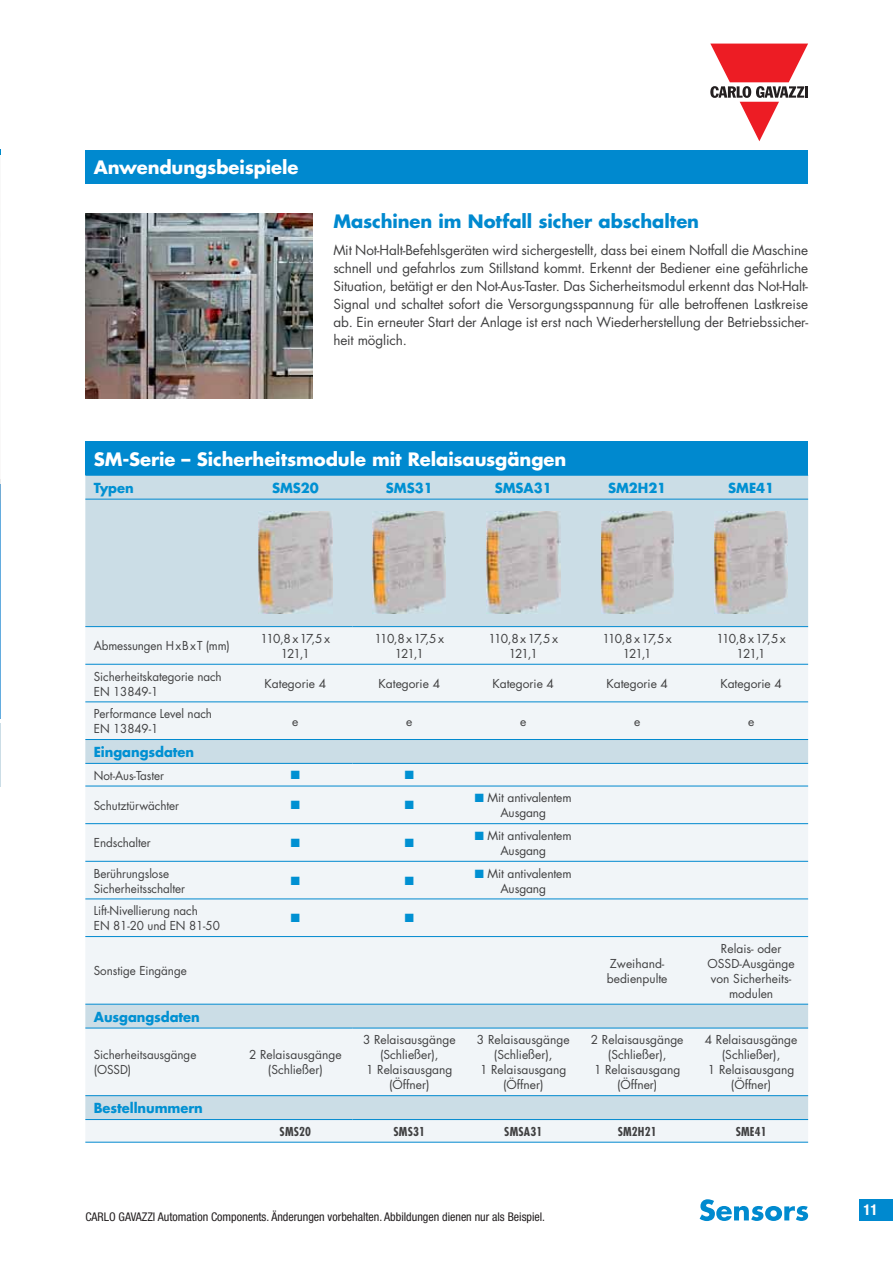
<style>
.page{position:relative;width:893px;height:1263px;background:#fff}
.page>*{position:absolute;margin:0;border:0;box-sizing:border-box;transform-origin:0 0}
.t1{font:700 18px "Futura Std";letter-spacing:-.005em;color:#fff}
.t2{font:700 18px "Futura Std";color:#0089cf}
.t3{font:700 condensed 15px "Helvetica Neue LT Std";color:#fff}
.t4{font:13.5px/18px "Futura Std";letter-spacing:-.01em;color:#404041;text-align:justify}
.t5{font:700 13.5px "Futura Std";letter-spacing:-.005em;color:#0090d2}
.t6{font:12px/15px "Futura Std";color:#404041;text-align:center}
.t7{font:condensed 12px "Helvetica Neue LT Std";color:#231f20}
.t8{font:700 condensed 12px "Futura Std";letter-spacing:.01em;color:#404041}
</style>
<div class="page">
<hr style="left:0;top:723px;width:1px;height:64px;background:#cbdde6">
<img style="left:85px;top:214px;width:227px;height:185px">
<img style="left:0;top:484px;width:1px;height:234px">
<svg style="left:710px;top:44px;width:98px;height:97px"></svg>
<div style="left:859px;top:1199px;width:33px;height:22px;background:#0089cf"></div>
<svg style="left:699px;top:1199px;width:109px;height:22px"></svg>
<div style="left:85px;top:150px;width:723px;height:34px;background:#0089cf"></div>
<div style="left:85px;top:441px;width:723px;height:34px;background:#0089cf"></div>
<div style="left:85px;top:476px;width:723px;height:150px;background:#cbdde6"></div>
<svg style="left:85px;top:627px;width:723px;height:515px;fill:#f1f5f8"></svg>
<hr style="left:352px;top:626px;width:456px;height:1px;background:#0089cf">
<hr style="left:352px;top:763px;width:456px;height:1px;background:#0089cf">
<hr style="left:352px;top:1028px;width:456px;height:1px;background:#0089cf">
<hr style="left:352px;top:1119px;width:456px;height:1px;background:#0089cf">
<hr style="left:85px;top:499px;width:723px;height:1px;background:#0089cf">
<hr style="left:85px;top:786px;width:723px;height:1px;background:#0089cf">
<hr style="left:85px;top:823px;width:723px;height:1px;background:#0089cf">
<hr style="left:85px;top:861px;width:723px;height:1px;background:#0089cf">
<hr style="left:85px;top:899px;width:723px;height:1px;background:#0089cf">
<hr style="left:85px;top:1095px;width:723px;height:1px;background:#0089cf">
<hr style="left:85px;top:1142px;width:723px;height:1px;background:#0089cf">
<hr style="left:85px;top:664px;width:723px;height:1px;background:#0089cf">
<hr style="left:85px;top:702px;width:723px;height:1px;background:#0089cf">
<hr style="left:85px;top:475px;width:723px;height:1px;background:#0089cf">
<hr style="left:85px;top:626px;width:267px;height:1px;background:#0089cf">
<hr style="left:85px;top:739px;width:723px;height:1px;background:#0089cf">
<hr style="left:85px;top:763px;width:267px;height:1px;background:#0089cf">
<hr style="left:85px;top:936px;width:723px;height:1px;background:#0089cf">
<hr style="left:85px;top:1004px;width:723px;height:1px;background:#0089cf">
<hr style="left:85px;top:1028px;width:267px;height:1px;background:#0089cf">
<hr style="left:85px;top:1119px;width:267px;height:1px;background:#0089cf">
<img style="left:258px;top:512px;width:74px;height:102px">
<img style="left:373px;top:512px;width:73px;height:102px">
<img style="left:486px;top:512px;width:74px;height:102px">
<img style="left:601px;top:512px;width:72px;height:102px">
<img style="left:715px;top:512px;width:72px;height:102px">
<svg style="left:291px;top:771px;width:8px;height:8px"></svg>
<svg style="left:405px;top:771px;width:8px;height:8px"></svg>
<svg style="left:291px;top:801px;width:8px;height:8px"></svg>
<svg style="left:405px;top:801px;width:8px;height:8px"></svg>
<svg style="left:475px;top:794px;width:8px;height:8px"></svg>
<svg style="left:291px;top:839px;width:8px;height:8px"></svg>
<svg style="left:405px;top:839px;width:8px;height:8px"></svg>
<svg style="left:475px;top:832px;width:8px;height:8px"></svg>
<svg style="left:291px;top:876px;width:8px;height:9px"></svg>
<svg style="left:405px;top:876px;width:8px;height:9px"></svg>
<svg style="left:475px;top:869px;width:8px;height:9px"></svg>
<svg style="left:291px;top:914px;width:8px;height:8px"></svg>
<svg style="left:405px;top:914px;width:8px;height:8px"></svg>
<h1 class="t1" style="left:94px;top:159px;width:206px">Anwendungsbeispiele</h1>
<h1 class="t2" style="left:333px;top:213px;width:367px">Maschinen im Notfall sicher abschalten</h1>
<p class="t4" style="left:333px;top:242px;width:476px">Mit Not-Halt-Befehlsgeräten wird sichergestellt, dass bei einem Notfall die Maschine schnell und gefahrlos zum Stillstand kommt. Erkennt der Bediener eine gefährliche Situation, betätigt er den Not-Aus-Taster. Das Sicherheitsmodul erkennt das Not-Halt-Signal und schaltet sofort die Versorgungsspannung für alle betroffenen Lastkreise ab. Ein erneuter Start der Anlage ist erst nach Wiederherstellung der Betriebssicher&shy;heit möglich.</p>
<h1 class="t1" style="left:94px;top:451px;width:474px">SM-Serie – Sicherheitsmodule mit Relaisausgängen</h1>
<p class="t5" style="left:94px;top:481px;width:41px">Typen</p>
<p class="t5" style="left:272px;top:481px;width:48px">SMS20</p>
<p class="t5" style="left:386px;top:481px;width:48px">SMS31</p>
<p class="t5" style="left:495px;top:481px;width:58px">SMSA31</p>
<p class="t5" style="left:608px;top:481px;width:60px">SM2H21</p>
<p class="t5" style="left:728px;top:481px;width:47px">SME41</p>
<p class="t6" style="left:94px;top:639px;width:137px">Abmessungen H x B x T (mm)</p>
<p class="t6" style="left:261px;top:632px;width:71px">110,8 x 17,5 x<br>121,1</p>
<p class="t6" style="left:374px;top:632px;width:71px">110,8 x 17,5 x<br>121,1</p>
<p class="t6" style="left:488px;top:632px;width:71px">110,8 x 17,5 x<br>121,1</p>
<p class="t6" style="left:602px;top:632px;width:71px">110,8 x 17,5 x<br>121,1</p>
<p class="t6" style="left:716px;top:632px;width:71px">110,8 x 17,5 x<br>121,1</p>
<p class="t6" style="left:94px;top:669px;width:129px;text-align:left">Sicherheitskategorie nach<br>EN 13849-1</p>
<p class="t6" style="left:264px;top:677px;width:63px">Kategorie 4</p>
<p class="t6" style="left:378px;top:677px;width:63px">Kategorie 4</p>
<p class="t6" style="left:492px;top:677px;width:63px">Kategorie 4</p>
<p class="t6" style="left:606px;top:677px;width:63px">Kategorie 4</p>
<p class="t6" style="left:720px;top:677px;width:63px">Kategorie 4</p>
<p class="t6" style="left:94px;top:707px;width:120px;text-align:left">Performance Level nach<br>EN 13849-1</p>
<p class="t6" style="left:292px;top:715px;width:8px">e</p>
<p class="t6" style="left:406px;top:715px;width:8px">e</p>
<p class="t6" style="left:520px;top:715px;width:8px">e</p>
<p class="t6" style="left:634px;top:715px;width:8px">e</p>
<p class="t6" style="left:748px;top:715px;width:8px">e</p>
<p class="t5" style="left:94px;top:746px;width:102px">Eingangsdaten</p>
<p class="t6" style="left:94px;top:769px;width:72px">Not-Aus-Taster</p>
<p class="t6" style="left:94px;top:799px;width:87px">Schutztürwächter</p>
<p class="t6" style="left:500px;top:791px;width:73px;text-align:left;text-indent:-13px">Mit antivalentem<br>Ausgang</p>
<p class="t6" style="left:94px;top:836px;width:58px">Endschalter</p>
<p class="t6" style="left:500px;top:829px;width:73px;text-align:left;text-indent:-13px">Mit antivalentem<br>Ausgang</p>
<p class="t6" style="left:94px;top:866px;width:93px;text-align:left">Berührungslose<br>Sicherheitsschalter</p>
<p class="t6" style="left:500px;top:866px;width:73px;text-align:left;text-indent:-13px">Mit antivalentem<br>Ausgang</p>
<p class="t6" style="left:94px;top:904px;width:127px;text-align:left">Lift- Nivellierung nach<br>EN 81-20 und EN 81-50</p>
<p class="t6" style="left:94px;top:964px;width:94px">Sonstige Eingänge</p>
<p class="t6" style="left:607px;top:957px;width:62px;text-align:left">Zweihand&shy;bedienpulte</p>
<p class="t6" style="left:707px;top:942px;width:89px">Relais- oder<br>OSSD-Ausgänge von Sicherheits&shy;modulen</p>
<p class="t5" style="left:94px;top:1010px;width:107px">Ausgangsdaten</p>
<p class="t6" style="left:94px;top:1048px;width:104px;text-align:left">Sicherheitsausgänge (OSSD)</p>
<p class="t6" style="left:249px;top:1048px;width:94px">2 Relaisausgänge (Schließer)</p>
<p class="t5" style="left:94px;top:1102px;width:111px">Bestellnummern</p>
<p class="t6" style="left:363px;top:1033px;width:94px">3 Relaisausgänge (Schließer),<br>1 Relaisausgang (Öffner)</p>
<p class="t6" style="left:477px;top:1033px;width:94px">3 Relaisausgänge (Schließer),<br>1 Relaisausgang (Öffner)</p>
<p class="t6" style="left:591px;top:1033px;width:94px">2 Relaisausgänge (Schließer),<br>1 Relaisausgang (Öffner)</p>
<p class="t6" style="left:704px;top:1033px;width:94px">4 Relaisausgänge (Schließer),<br>1 Relaisausgang (Öffner)</p>
<p class="t8" style="left:279px;top:1125px;width:33px">SMS20</p>
<p class="t8" style="left:393px;top:1125px;width:33px">SMS31</p>
<p class="t8" style="left:504px;top:1125px;width:39px">SMSA31</p>
<p class="t8" style="left:617px;top:1125px;width:40px">SM2H21</p>
<p class="t8" style="left:735px;top:1125px;width:32px">SME41</p>
<p class="t7" style="left:85px;top:1212px;width:461px">CARLO GAVAZZI Automation Components. Änderungen vorbehalten. Abbildungen dienen nur als Beispiel.</p>
<p class="t3" style="left:863px;top:1201px;width:16px">11</p>
</div>
